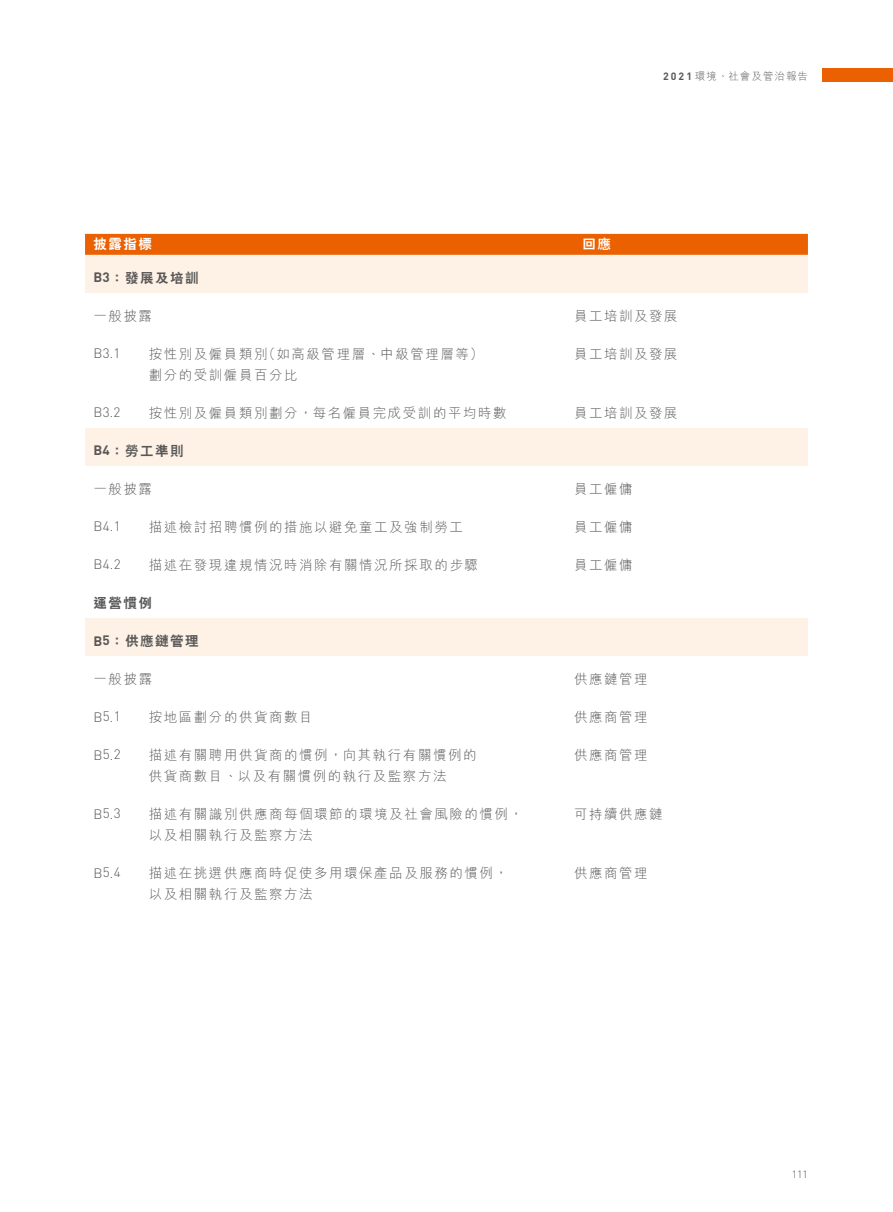
<style>
.page{position:relative;width:893px;height:1212px;background:#fff}
.page>*{position:absolute;margin:0;border:0;box-sizing:border-box;transform-origin:0 0}
.t1{font:300 13.5px/21px "M Hei HK";letter-spacing:.115em;color:#595857}
.t2{font:300 13.5px "DIN";letter-spacing:.015em;color:#595857}
.t3{font:800 13.5px "C Hei 2 HK";letter-spacing:.11em;color:#595857}
.t4{font:800 13.5px "C Hei 2 HK";letter-spacing:.11em;color:#fff}
.t5{font:300 10.5px "M Hei HK";letter-spacing:.1em;color:#595857}
.t6{font:300 10.5px "DIN";color:#595857}
.s1{font-family:"DIN";font-weight:700}
</style>
<div class="page">
<div style="left:822px;top:69px;width:71px;height:13px;background:#eb6101"></div>
<div style="left:85px;top:234px;width:723px;height:21px;background:#eb6101"></div>
<svg style="left:85px;top:255px;width:723px;height:401px"></svg>
<p class="t5" style="left:663px;top:69px;width:147px"><span class="s1">2021</span> 環境、社會及管治報告</p>
<p class="t4" style="left:94px;top:235px;width:60px">披露指標</p>
<p class="t4" style="left:583px;top:235px;width:30px">回應</p>
<p class="t3" style="left:94px;top:269px;width:107px"><span class="s1">B3</span>：發展及培訓</p>
<p class="t1" style="left:94px;top:305px;width:60px">一般披露</p>
<p class="t1" style="left:574px;top:305px;width:105px">員工培訓及發展</p>
<p class="t2" style="left:94px;top:345px;width:29px">B3.1</p>
<p class="t1" style="left:149px;top:343px;width:336px">按性別及僱員類別（如高級管理層、中級管理層等）劃分的受訓僱員百分比</p>
<p class="t1" style="left:574px;top:343px;width:105px">員工培訓及發展</p>
<p class="t2" style="left:94px;top:404px;width:29px">B3.2</p>
<p class="t1" style="left:149px;top:402px;width:359px">按性別及僱員類別劃分，每名僱員完成受訓的平均時數</p>
<p class="t1" style="left:574px;top:402px;width:105px">員工培訓及發展</p>
<p class="t3" style="left:94px;top:442px;width:92px"><span class="s1">B4</span>：勞工準則</p>
<p class="t1" style="left:94px;top:478px;width:60px">一般披露</p>
<p class="t1" style="left:574px;top:478px;width:60px">員工僱傭</p>
<p class="t2" style="left:94px;top:518px;width:29px">B4.1</p>
<p class="t1" style="left:149px;top:516px;width:316px">描述檢討招聘慣例的措施以避免童工及強制勞工</p>
<p class="t1" style="left:574px;top:516px;width:60px">員工僱傭</p>
<p class="t2" style="left:94px;top:556px;width:29px">B4.2</p>
<p class="t1" style="left:149px;top:554px;width:331px">描述在發現違規情況時消除有關情況所採取的步驟</p>
<p class="t1" style="left:574px;top:554px;width:60px">員工僱傭</p>
<p class="t3" style="left:94px;top:594px;width:60px">運營慣例</p>
<p class="t3" style="left:94px;top:632px;width:107px"><span class="s1">B5</span>：供應鏈管理</p>
<p class="t1" style="left:94px;top:668px;width:60px">一般披露</p>
<p class="t1" style="left:574px;top:668px;width:75px">供應鏈管理</p>
<p class="t2" style="left:94px;top:708px;width:29px">B5.1</p>
<p class="t1" style="left:149px;top:706px;width:165px">按地區劃分的供貨商數目</p>
<p class="t1" style="left:574px;top:706px;width:75px">供應商管理</p>
<p class="t2" style="left:94px;top:746px;width:29px">B5.2</p>
<p class="t1" style="left:149px;top:744px;width:329px">描述有關聘用供貨商的慣例，向其執行有關慣例的供貨商數目、以及有關慣例的執行及監察方法</p>
<p class="t1" style="left:574px;top:744px;width:75px">供應商管理</p>
<p class="t2" style="left:94px;top:805px;width:29px">B5.3</p>
<p class="t1" style="left:149px;top:803px;width:376px">描述有關識別供應商每個環節的環境及社會風險的慣例，以及相關執行及監察方法</p>
<p class="t1" style="left:574px;top:803px;width:90px">可持續供應鏈</p>
<p class="t2" style="left:94px;top:864px;width:29px">B5.4</p>
<p class="t1" style="left:149px;top:862px;width:361px">描述在挑選供應商時促使多用環保產品及服務的慣例，以及相關執行及監察方法</p>
<p class="t1" style="left:574px;top:862px;width:75px">供應商管理</p>
<p class="t6" style="left:792px;top:1168px;width:18px">111</p>
</div>
